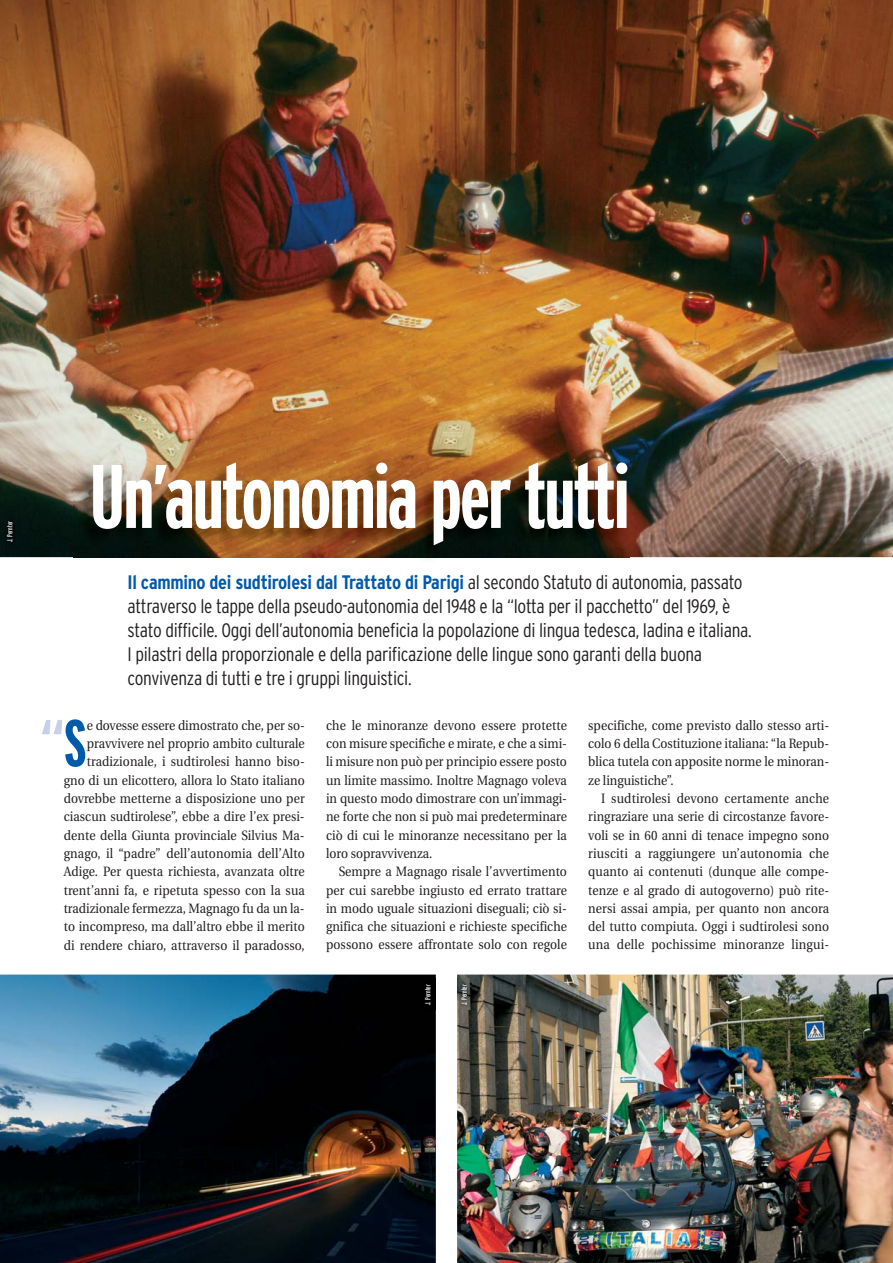
<style>
.page{position:relative;width:893px;height:1263px;background:#fff}
.page>*{position:absolute;margin:0;border:0;box-sizing:border-box;transform-origin:0 0}
.t1{font:700 extra-condensed 90px "Interstate";letter-spacing:-.025em;color:#fff}
.t2{font:700 extra-condensed 67.2px "Interstate";color:#c7cfe9}
.t3{font:300 condensed 19.5px/24px "Interstate";letter-spacing:-.015em;color:#231f20}
.t4{font:13.5px/18.3px "Utopia";letter-spacing:.005em;color:#231f20;text-align:justify;scale:.9 1}
.t5{font:extra-condensed 7.5px "Interstate";color:#fff}
.s1{font-weight:700;color:#005aaa}
.s2{font-size:65.85px;color:#005aaa}
</style>
<div class="page">
<img style="left:0;top:0;width:893px;height:557px">
<img style="left:73px;top:461px;width:556px;height:97px">
<img style="left:457px;top:974px;width:436px;height:289px">
<img style="left:0;top:974px;width:436px;height:289px">
<img style="left:419px;top:979px;width:16px;height:31px">
<img style="left:457px;top:979px;width:15px;height:31px">
<img style="left:1px;top:516px;width:16px;height:31px">
<p class="t5" style="left:7px;top:542px;width:23px;rotate:-90deg">J. Pernter</p>
<h1 class="t1" style="left:89px;top:464px;width:542px">Un’autonomia per tutti</h1>
<p class="t3" style="left:128px;top:572px;width:626px"><span class="s1">Il cammino dei sudtirolesi dal Trattato di Parigi</span> al secondo Statuto di autonomia, passato attraverso le tappe della pseudo-autonomia del 1948 e la “lotta per il pacchetto” del 1969, è stato difficile. Oggi dell’autonomia beneficia la popolazione di lingua tedesca, ladina e italiana.<br>I pilastri della proporzionale e della parificazione delle lingue sono garanti della buona convivenza di tutti e tre i gruppi linguistici.</p>
<h2 class="t2" style="left:39px;top:719px;width:49px">“<span class="s2">S</span></h2>
<p class="t4" style="left:64px;top:717px;width:269px;text-align:right">e dovesse essere dimostrato che, per so&shy;pravvivere nel proprio ambito culturale tradizionale, i sudtirolesi hanno biso&shy;gno di un elicottero, allora lo Stato italiano dovrebbe metterne a disposizione uno per ciascun sudtirolese”, ebbe a dire l’ex presi&shy;dente della Giunta provinciale Silvius Ma&shy;gnago, il “padre” dell’autonomia dell’Alto Adige. Per questa richiesta, avanzata oltre trent’anni fa, e ripetuta spesso con la sua tradizionale fermezza, Magnago fu da un la&shy;to incompreso, ma dall’altro ebbe il merito di rendere chiaro, attraverso il paradosso,</p>
<p class="t4" style="left:326px;top:717px;width:269px">che le minoranze devono essere protette con misure specifiche e mirate, e che a simi&shy;li misure non può per principio essere posto un limite massimo. Inoltre Magnago voleva in questo modo dimostrare con un’immagi&shy;ne forte che non si può mai predeterminare ciò di cui le minoranze necessitano per la loro sopravvivenza.</p>
<p class="t4" style="left:326px;top:864px;width:269px;text-indent:13px">Sempre a Magnago risale l’avvertimento per cui sarebbe ingiusto ed errato trattare in modo uguale situazioni diseguali; ciò si&shy;gnifica che situazioni e richieste specifiche possono essere affrontate solo con regole</p>
<p class="t5" style="left:425px;top:1005px;width:23px;rotate:-90deg">J. Pernter</p>
<p class="t5" style="left:461px;top:1005px;width:23px;rotate:-90deg">J. Pernter</p>
<p class="t4" style="left:588px;top:717px;width:269px">specifiche, come previsto dallo stesso arti&shy;colo 6 della Costituzione italiana: “la Repub&shy;blica tutela con apposite norme le minoran&shy;ze linguistiche”.</p>
<p class="t4" style="left:588px;top:790px;width:269px;text-indent:13px">I sudtirolesi devono certamente anche ringraziare una serie di circostanze favore&shy;voli se in 60 anni di tenace impegno sono riusciti a raggiungere un’autonomia che quanto ai contenuti (dunque alle compe&shy;tenze e al grado di autogoverno) può rite&shy;nersi assai ampia, per quanto non ancora del tutto compiuta. Oggi i sudtirolesi sono una delle pochissime minoranze lingui-</p>
</div>
